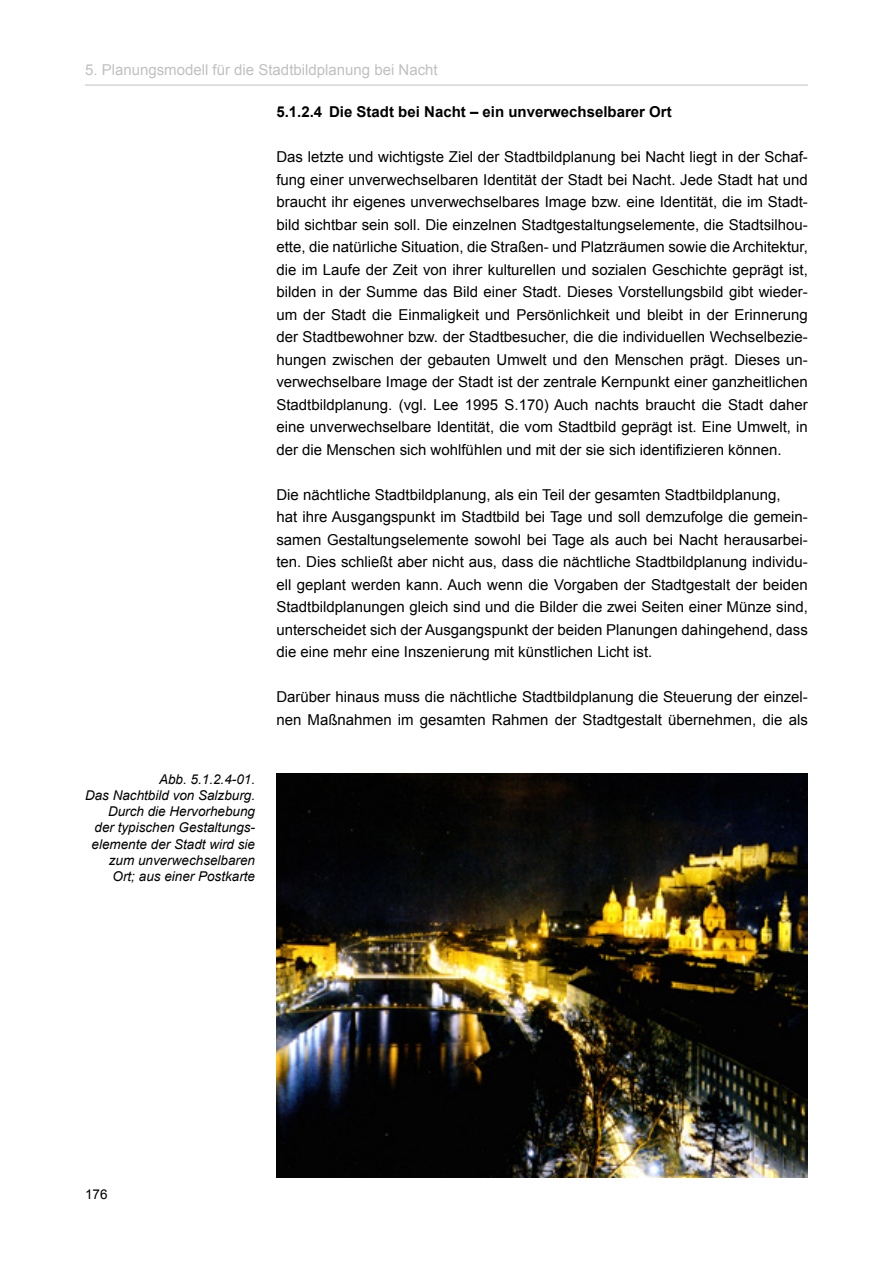
<style>
.page{position:relative;width:893px;height:1263px;background:#fff}
.page>*{position:absolute;margin:0;border:0;box-sizing:border-box;transform-origin:0 0}
.t1{font:15px/22.5px "Arial";color:#000}
.t2{font:700 15px "Arial";color:#000}
.t3{font:15px "Arial";color:#c0c0c0}
.t4{font:italic 13.5px/16.2px "Arial";color:#000;text-align:right}
.t5{font:13.5px "Arial";color:#000}
</style>
<div class="page">
<hr style="left:85px;top:85px;width:723px;height:1px;background:#c0c0c0">
<img style="left:276px;top:774px;width:532px;height:404px">
<p class="t3" style="left:85px;top:60px;width:354px">5. Planungsmodell für die Stadtbildplanung bei Nacht</p>
<p class="t2" style="left:276px;top:102px;width:397px">5.1.2.4 Die Stadt bei Nacht – ein unverwechselbarer Ort</p>
<p class="t1" style="left:276px;top:146px;width:533px;text-align:justify">Das letzte und wichtigste Ziel der Stadtbildplanung bei Nacht liegt in der Schaf&shy;fung einer unverwechselbaren Identität der Stadt bei Nacht. Jede Stadt hat und braucht ihr eigenes unverwechselbares Image bzw. eine Identität, die im Stadt&shy;bild sichtbar sein soll. Die einzelnen Stadtgestaltungselemente, die Stadtsilhou&shy;ette, die natürliche Situation, die Straßen- und Platzräumen sowie die Architektur, die im Laufe der Zeit von ihrer kulturellen und sozialen Geschichte geprägt ist, bilden in der Summe das Bild einer Stadt. Dieses Vorstellungsbild gibt wieder&shy;um der Stadt die Einmaligkeit und Persönlichkeit und bleibt in der Erinnerung der Stadtbewohner bzw. der Stadtbesucher, die die individuellen Wechselbezie&shy;hungen zwischen der gebauten Umwelt und den Menschen prägt. Dieses un&shy;verwechselbare Image der Stadt ist der zentrale Kernpunkt einer ganzheitlichen Stadtbildplanung. (vgl. Lee 1995 S.170) Auch nachts braucht die Stadt daher eine unverwechselbare Identität, die vom Stadtbild geprägt ist. Eine Umwelt, in der die Menschen sich wohlfühlen und mit der sie sich identifizieren können.</p>
<p class="t1" style="left:276px;top:483px;width:533px">Die nächtliche Stadtbildplanung, als ein Teil der gesamten Stadtbildplanung,<br>hat ihre Ausgangspunkt im Stadtbild bei Tage und soll demzufolge die gemein&shy;samen Gestaltungselemente sowohl bei Tage als auch bei Nacht herausarbei&shy;ten. Dies schließt aber nicht aus, dass die nächtliche Stadtbildplanung individu&shy;ell geplant werden kann. Auch wenn die Vorgaben der Stadtgestalt der beiden Stadtbildplanungen gleich sind und die Bilder die zwei Seiten einer Münze sind, unterscheidet sich der Ausgangspunkt der beiden Planungen dahingehend, dass die eine mehr eine Inszenierung mit künstlichen Licht ist.</p>
<p class="t1" style="left:276px;top:686px;width:533px">Darüber hinaus muss die nächtliche Stadtbildplanung die Steuerung der einzel&shy;nen Maßnahmen im gesamten Rahmen der Stadtgestalt übernehmen, die als</p>
<p class="t4" style="left:85px;top:771px;width:172px">Abb. 5.1.2.4-01.<br>Das Nachtbild von Salzburg.<br>Durch die Hervorhebung<br>der typischen Gestaltungs&shy;elemente der Stadt wird sie zum unverwechselbaren<br>Ort; aus einer Postkarte</p>
<p class="t5" style="left:85px;top:1185px;width:24px">176</p>
</div>
